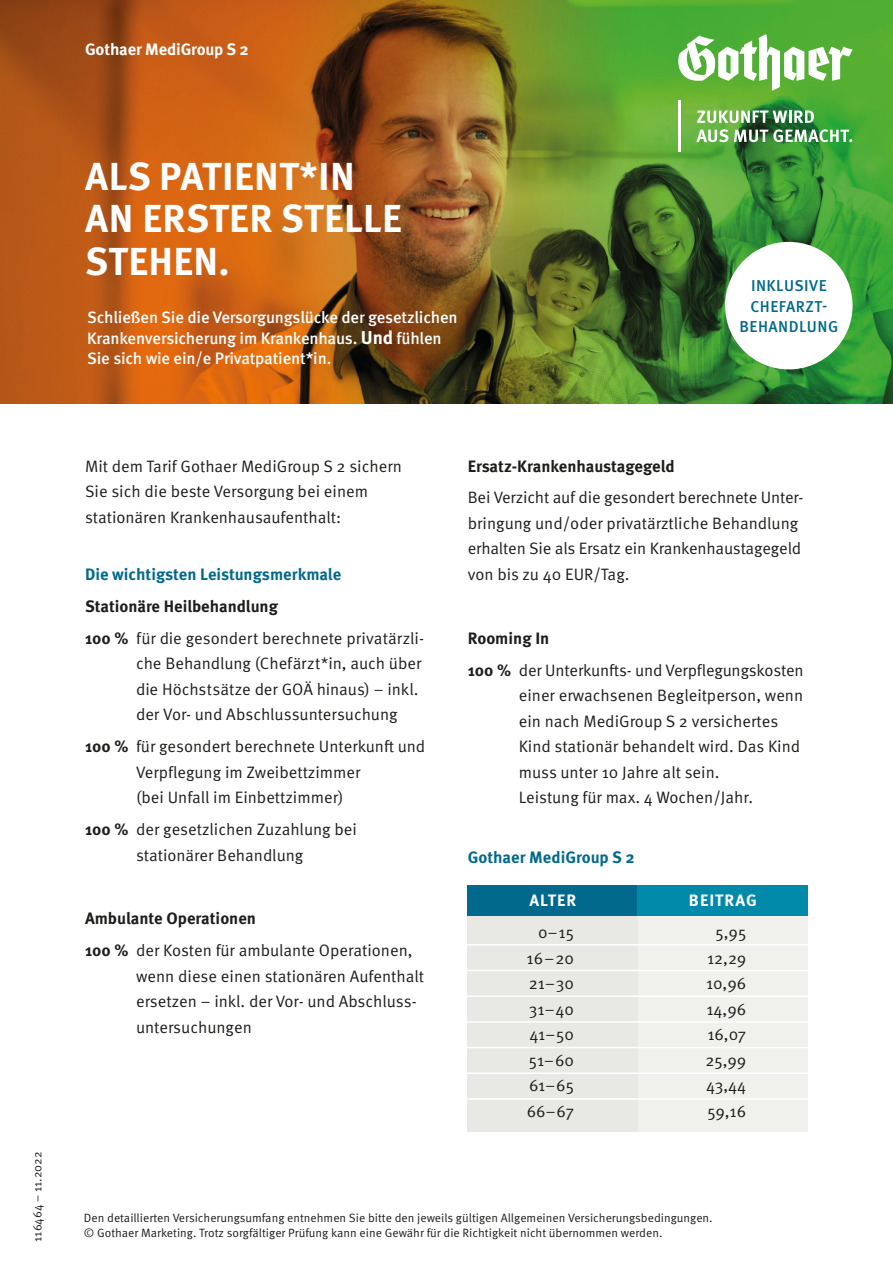
<style>
.page{position:relative;width:893px;height:1263px;background:#fff}
.page>*{position:absolute;margin:0;border:0;box-sizing:border-box;transform-origin:0 0}
.t1{font:700 39px/42px "Meta Pro";letter-spacing:.01em;color:#fff}
.t2{font:16.5px/25.5px "Meta Pro Norm";color:#1d1d1b}
.t3{font:500 16.5px/20.7px "Meta Pro";letter-spacing:-.01em;color:#fff}
.t4{font:700 16.5px "Meta Pro";color:#1d1d1b}
.t5{font:700 16.5px "Meta Pro";color:#00698c}
.t6{font:700 16.5px "Meta Pro";letter-spacing:-.01em;color:#fff}
.t7{font:700 16.5px "Meta Pro";letter-spacing:.06em;color:#fff}
.t8{font:500 15.75px/20.2px "Meta Pro";letter-spacing:.03em;color:#00698c;text-align:center}
.t9{font:12px/15px "Meta Pro Norm";color:#1d1d1b}
.s1{font-weight:700;font-size:18.6px}
.s2{font-family:"Meta Pro";font-weight:700}
</style>
<div class="page">
<img style="left:0;top:0;width:893px;height:404px">
<div style="left:468px;top:885px;width:340px;height:246px;background:#f0f0ed"></div>
<div style="left:468px;top:885px;width:170px;height:246px;background:#e8e8e4"></div>
<div style="left:468px;top:885px;width:170px;height:31px;background:#00698c"></div>
<div style="left:638px;top:885px;width:170px;height:31px;background:#0089a9"></div>
<svg style="left:697px;top:111px;width:117px;height:12px"></svg>
<svg style="left:696px;top:129px;width:32px;height:13px"></svg>
<svg style="left:734px;top:129px;width:118px;height:13px"></svg>
<svg style="left:678px;top:34px;width:175px;height:57px"></svg>
<hr style="left:678px;top:101px;width:3px;height:51px;background:#fff">
<div style="left:725px;top:242px;width:128px;height:127px;background:#fff;border-radius:50%"></div>
<hr style="left:467px;top:944px;width:341px;height:1px;background:#fff">
<hr style="left:467px;top:970px;width:341px;height:1px;background:#fff">
<hr style="left:467px;top:995px;width:341px;height:2px;background:#fff">
<hr style="left:467px;top:1021px;width:341px;height:2px;background:#fff">
<hr style="left:467px;top:1047px;width:341px;height:1px;background:#fff">
<hr style="left:467px;top:1072px;width:341px;height:2px;background:#fff">
<hr style="left:467px;top:1098px;width:341px;height:2px;background:#fff">
<p class="t6" style="left:85px;top:36px;width:165px">Gothaer MediGroup S 2</p>
<p class="t9" style="left:29px;top:1242px;width:92px;rotate:-90deg">116464 – 11.2022</p>
<h1 class="t1" style="left:85px;top:153px;width:318px">ALS PATIENT*IN<br>AN ERSTER STELLE<br>STEHEN.</h1>
<p class="t3" style="left:87px;top:306px;width:372px">Schließen Sie die Versorgungslücke der gesetzlichen<br>Krankenversicherung im Krankenhaus. <span class="s1">Und</span> fühlen<br>Sie sich wie ein/e Privatpatient*in.</p>
<p class="t8" style="left:739px;top:275px;width:100px">INKLUSIVE<br>CHEFARZT-<br>BEHANDLUNG</p>
<p class="t2" style="left:85px;top:452px;width:318px">Mit dem Tarif Gothaer MediGroup S 2 sichern<br>Sie sich die beste Versorgung bei einem stationären Krankenhausaufenthalt:</p>
<p class="t5" style="left:85px;top:561px;width:258px">Die wichtigsten Leistungsmerkmale</p>
<p class="t4" style="left:85px;top:593px;width:194px">Stationäre Heilbehandlung</p>
<p class="t2" style="left:136px;top:624px;width:290px;text-indent:-51px"><span class="s2">100 %</span> für die gesondert berechnete privatärzli&shy;che Behandlung (Chefärzt*in, auch über die Höchstsätze der GOÄ hinaus) – inkl. der Vor- und Abschlussuntersuchung</p>
<p class="t2" style="left:136px;top:733px;width:291px;text-indent:-51px"><span class="s2">100 %</span> für gesondert berechnete Unterkunft und<br>Verpflegung im Zweibettzimmer<br>(bei Unfall im Einbettzimmer)</p>
<p class="t2" style="left:85px;top:815px;width:273px;text-align:center"><span class="s2">100 %</span> der gesetzlichen Zuzahlung bei stationärer Behandlung</p>
<p class="t4" style="left:85px;top:906px;width:173px">Ambulante Operationen</p>
<p class="t2" style="left:136px;top:937px;width:290px;text-indent:-51px"><span class="s2">100 %</span> der Kosten für ambulante Operationen, wenn diese einen stationären Aufenthalt ersetzen – inkl. der Vor- und Abschluss&shy;untersuchungen</p>
<p class="t4" style="left:468px;top:453px;width:208px">Ersatz-Krankenhaustagegeld</p>
<p class="t2" style="left:468px;top:484px;width:337px">Bei Verzicht auf die gesondert berechnete Unter&shy;bringung und/oder privatärztliche Behandlung erhalten Sie als Ersatz ein Krankenhaustagegeld von bis zu 40 EUR/Tag.</p>
<p class="t4" style="left:468px;top:625px;width:83px">Rooming In</p>
<p class="t2" style="left:519px;top:656px;width:286px;text-indent:-51px"><span class="s2">100 %</span> der Unterkunfts- und Verpflegungskosten einer erwachsenen Begleitperson, wenn ein nach MediGroup S 2 versichertes Kind stationär behandelt wird. Das Kind muss unter 10 Jahre alt sein.<br>Leistung für max. 4 Wochen/Jahr.</p>
<p class="t5" style="left:468px;top:845px;width:168px">Gothaer MediGroup S 2</p>
<p class="t6" style="left:529px;top:887px;width:48px">ALTER</p>
<p class="t7" style="left:689px;top:887px;width:69px">BEITRAG</p>
<p class="t2" style="left:527px;top:919px;width:49px;text-align:justify;text-indent:12px">0–15<br>16–20<br>21–30<br>31–40<br>41–50<br>51–60<br>61–65<br>66–67</p>
<p class="t2" style="left:705px;top:919px;width:42px;text-align:justify;text-indent:10px">5,95<br>12,29<br>10,96<br>14,96<br>16,07<br>25,99<br>43,44<br>59,16</p>
<p class="t9" style="left:84px;top:1210px;width:630px">Den detaillierten Versicherungsumfang entnehmen Sie bitte den jeweils gültigen Allgemeinen Versicherungsbedingungen. © Gothaer Marketing. Trotz sorgfältiger Prüfung kann eine Gewähr für die Richtigkeit nicht übernommen werden.</p>
</div>
